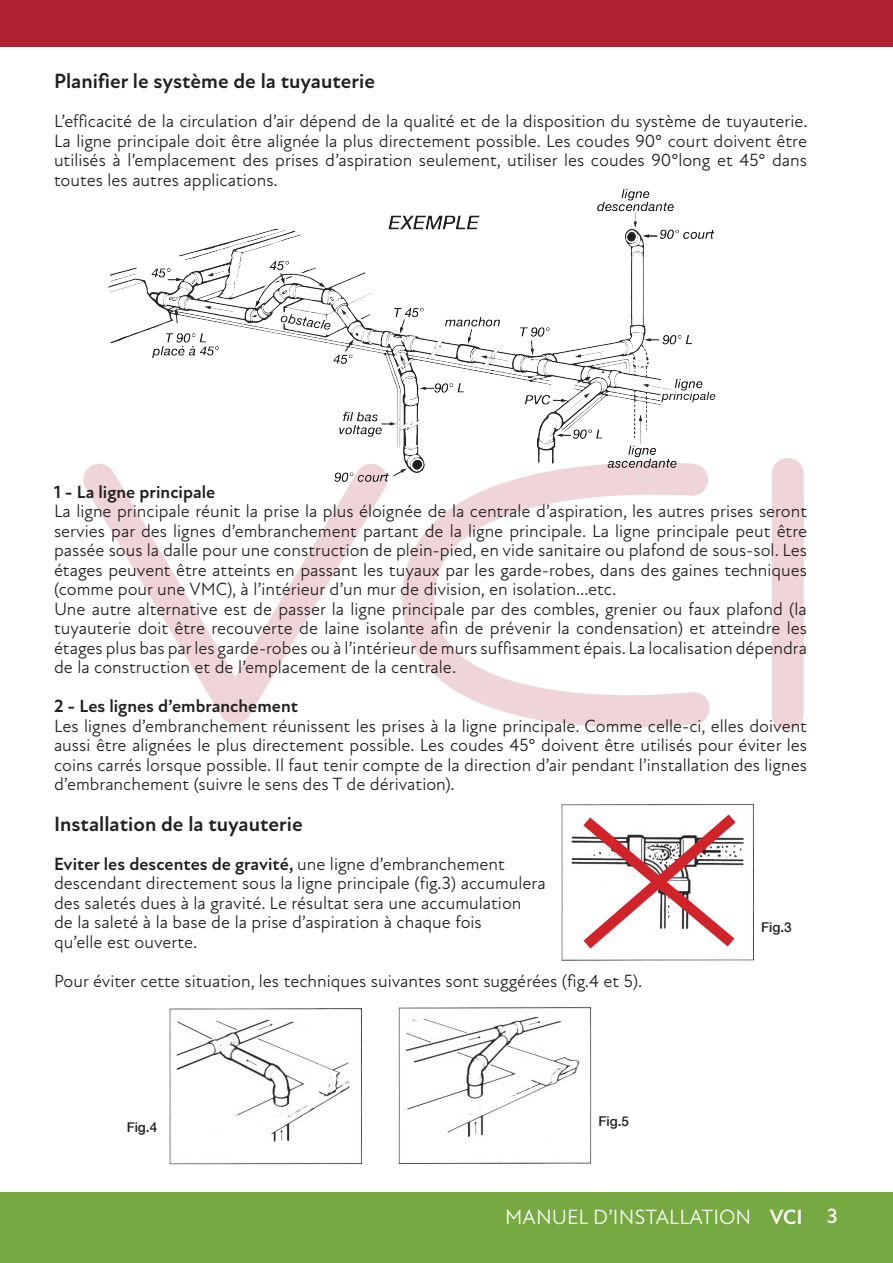
<style>
.page{position:relative;width:893px;height:1263px;background:#fff}
.page>*{position:absolute;margin:0;border:0;box-sizing:border-box;transform-origin:0 0}
.t1{font:700 21px "Atten New";color:#231f20}
.t2{font:21px "Atten New";color:#fff}
.t3{font:18px/19.5px "Atten New";color:#231f20;text-align:justify}
.t4{font:700 18px "Atten New";color:#231f20}
.t5{font:500 13.5px "Helvetica Neue";color:#231f20}
.s1{font-weight:700}
.s2{font-weight:500}
</style>
<div class="page">
<svg style="left:83px;top:463px;width:301px;height:261px"></svg>
<svg style="left:402px;top:489px;width:308px;height:238px"></svg>
<div style="left:772px;top:458px;width:32px;height:272px;background:#efd5d8;border-radius:16px"></div>
<div style="left:0;top:0;width:893px;height:47px;background:#af2334"></div>
<img style="left:107px;top:189px;width:609px;height:300px">
<img style="left:561px;top:804px;width:193px;height:157px">
<img style="left:169px;top:1008px;width:193px;height:157px">
<img style="left:398px;top:1007px;width:194px;height:157px">
<div style="left:0;top:1193px;width:893px;height:70px;background:#77a942"></div>
<svg style="left:572px;top:804px;width:175px;height:155px"></svg>
<p class="t1" style="left:54px;top:69px;width:323px">Planifier le système de la tuyauterie</p>
<p class="t3" style="left:54px;top:112px;width:755px">L’efficacité de la circulation d’air dépend de la qualité et de la disposition du système de tuyauterie.<br>La ligne principale doit être alignée la plus directement possible. Les coudes 90° court doivent être utilisés à l’emplacement des prises d’aspiration seulement, utiliser les coudes 90°long et 45° dans toutes les autres applications.</p>
<p class="t4" style="left:54px;top:481px;width:163px">1 - La ligne principale</p>
<p class="t3" style="left:54px;top:502px;width:755px;text-align:left">La ligne principale réunit la prise la plus éloignée de la centrale d’aspiration, les autres prises seront servies par des lignes d’embranchement partant de la ligne principale. La ligne principale peut être passée sous la dalle pour une construction de plein-pied, en vide sanitaire ou plafond de sous-sol. Les étages peuvent être atteints en passant les tuyaux par les garde-robes, dans des gaines techniques (comme pour une VMC), à l’intérieur d’un mur de division, en isolation…etc.<br>Une autre alternative est de passer la ligne principale par des combles, grenier ou faux plafond (la tuyauterie doit être recouverte de laine isolante afin de prévenir la condensation) et atteindre les étages plus bas par les garde-robes ou à l’intérieur de murs suffisamment épais. La localisation dépendra de la construction et de l’emplacement de la centrale.</p>
<p class="t4" style="left:54px;top:696px;width:246px">2 - Les lignes d’embranchement</p>
<p class="t3" style="left:54px;top:716px;width:755px">Les lignes d’embranchement réunissent les prises à la ligne principale. Comme celle-ci, elles doivent aussi être alignées le plus directement possible. Les coudes 45° doivent être utilisés pour éviter les coins carrés lorsque possible. Il faut tenir compte de la direction d’air pendant l’installation des lignes d’embranchement (suivre le sens des T de dérivation).</p>
<p class="t1" style="left:54px;top:811px;width:250px">Installation de la tuyauterie</p>
<p class="t3" style="left:54px;top:854px;width:493px;text-align:left"><span class="s1">Eviter les descentes de gravité,</span> une ligne d’embranchement descendant directement sous la ligne principale (fig.3) accumulera des saletés dues à la gravité. Le résultat sera une accumulation<br>de la saleté à la base de la prise d’aspiration à chaque fois<br>qu’elle est ouverte.</p>
<p class="t3" style="left:54px;top:971px;width:590px">Pour éviter cette situation, les techniques suivantes sont suggérées (fig.4 et 5).</p>
<p class="t5" style="left:761px;top:916px;width:32px">Fig.3</p>
<p class="t5" style="left:127px;top:1117px;width:32px">Fig.4</p>
<p class="t5" style="left:598px;top:1110px;width:32px">Fig.5</p>
<p class="t2" style="left:505px;top:1204px;width:334px">MANUEL D’INSTALLATION <span class="s1">VCI</span> <span class="s2">3</span></p>
</div>
